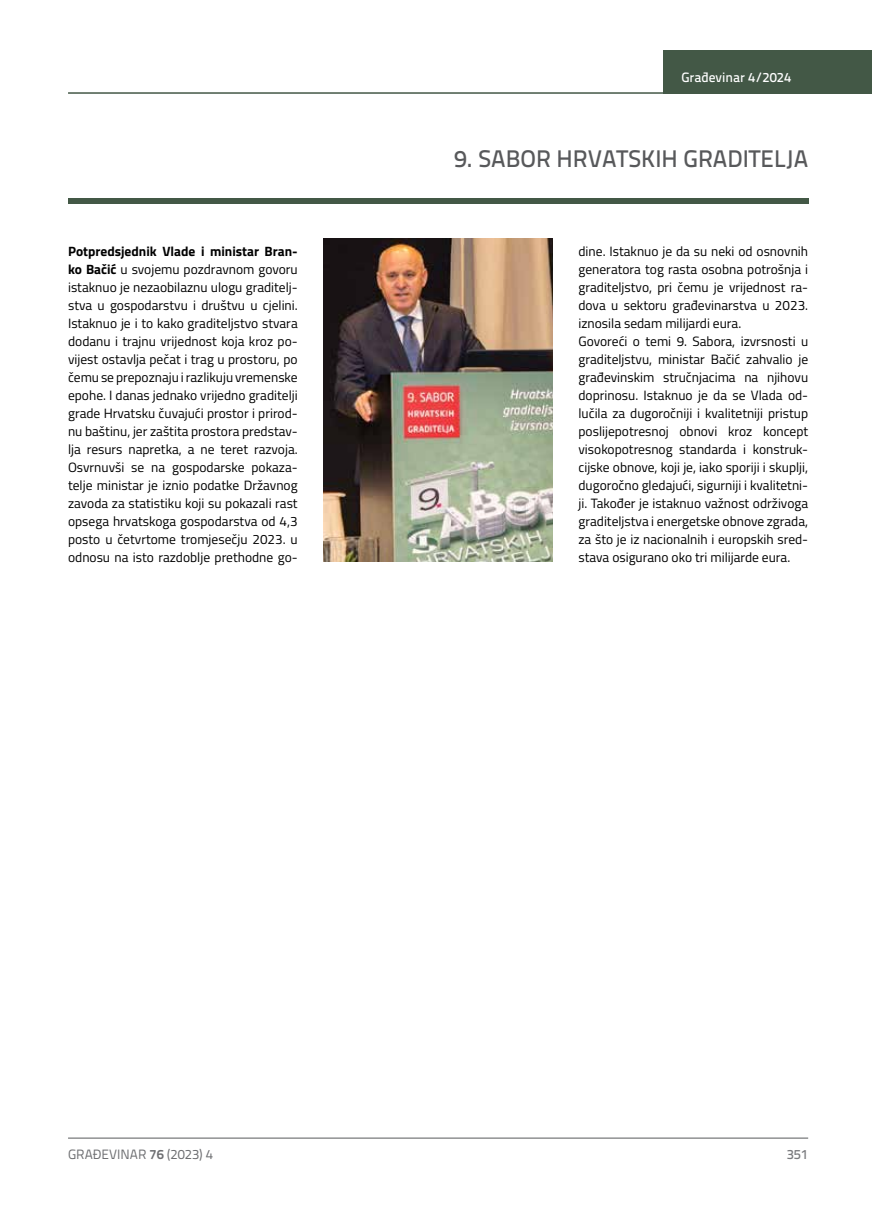
<style>
.page{position:relative;width:872px;height:1212px;background:#fff}
.page>*{position:absolute;margin:0;border:0;box-sizing:border-box;transform-origin:0 0}
.t1{font:500 24px "Titillium Text 22 L";color:#58595b}
.t2{font:13.5px/18px "Titillium";color:#000;text-align:justify}
.t3{font:13.5px "Titillium Text 22 L";color:#6d6e71}
.t4{font:500 13.5px "Titillium Text 22 L";color:#fff}
.t5{font:500 13.5px "Titillium Text 22 L";color:#797a7d}
.s1{font-weight:700}
</style>
<div class="page">
<hr style="left:68px;top:1138px;width:740px;height:1px;background:#58595b">
<div style="left:663px;top:50px;width:209px;height:44px;background:#435846"></div>
<hr style="left:68px;top:92px;width:804px;height:2px;background:#435846">
<div style="left:68px;top:198px;width:740px;height:5px;background:#435846"></div>
<img style="left:323px;top:238px;width:230px;height:324px">
<p class="t4" style="left:681px;top:67px;width:111px">Građevinar 4/2024</p>
<h1 class="t1" style="left:454px;top:140px;width:356px">9. SABOR HRVATSKIH GRADITELJA</h1>
<p class="t2" style="left:68px;top:241px;width:231px"><span class="s1">Potpredsjednik Vlade i ministar Bran&shy;ko Bačić</span> u svojemu pozdravnom govoru istaknuo je nezaobilaznu ulogu graditelj&shy;stva u gospodarstvu i društvu u cjelini.<br>Istaknuo je i to kako graditeljstvo stvara dodanu i trajnu vrijednost koja kroz po&shy;vijest ostavlja pečat i trag u prostoru, po čemu se prepoznaju i razlikuju vremenske epohe. I danas jednako vrijedno graditelji grade Hrvatsku čuvajući prostor i prirod&shy;nu baštinu, jer zaštita prostora predstav&shy;lja resurs napretka, a ne teret razvoja.<br>Osvrnuvši se na gospodarske pokaza&shy;telje ministar je iznio podatke Državnog zavoda za statistiku koji su pokazali rast opsega hrvatskoga gospodarstva od 4,3 posto u četvrtome tromjesečju 2023. u odnosu na isto razdoblje prethodne go-</p>
<p class="t2" style="left:578px;top:241px;width:231px;text-align:left">dine. Istaknuo je da su neki od osnovnih generatora tog rasta osobna potrošnja i graditeljstvo, pri čemu je vrijednost ra&shy;dova u sektoru građevinarstva u 2023. iznosila sedam milijardi eura.<br>Govoreći o temi 9. Sabora, izvrsnosti u graditeljstvu, ministar Bačić zahvalio je građevinskim stručnjacima na njihovu doprinosu. Istaknuo je da se Vlada od&shy;lučila za dugoročniji i kvalitetniji pristup poslijepotresnoj obnovi kroz koncept visokopotresnog standarda i konstruk&shy;cijske obnove, koji je, iako sporiji i skuplji, dugoročno gledajući, sigurniji i kvalitetni&shy;ji. Također je istaknuo važnost održivoga graditeljstva i energetske obnove zgrada, za što je iz nacionalnih i europskih sred&shy;stava osigurano oko tri milijarde eura.</p>
<p class="t3" style="left:68px;top:1144px;width:146px">GRAĐEVINAR <span class="s1">76</span> (2023) 4</p>
<p class="t5" style="left:786px;top:1144px;width:23px">351</p>
</div>
